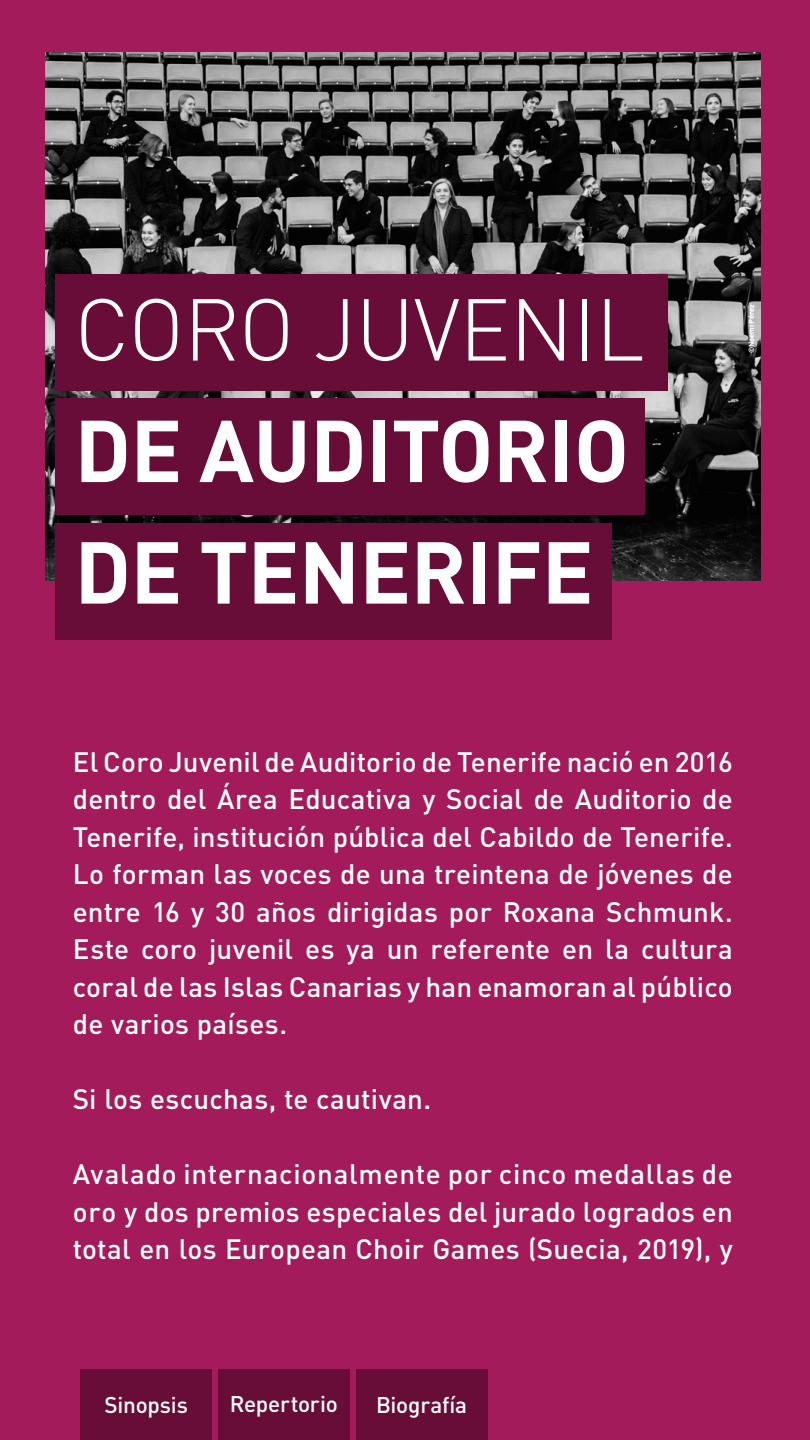
<style>
.page{position:relative;width:810px;height:1440px;background:#a31b5b}
.page>*{position:absolute;margin:0;border:0;box-sizing:border-box;transform-origin:0 0}
.t1{font:700 86.25px/121.5px "DIN Pro";letter-spacing:-.01em;color:#fff}
.t2{font:300 86.25px "DIN Pro";letter-spacing:-.01em;color:#fff}
.t3{font:500 27.75px/37.5px "DIN Pro";letter-spacing:.01em;color:#fff;text-align:justify}
.t4{font:500 22.5px "DIN Pro";letter-spacing:-.01em;color:#fff}
.t5{font:700 7.5px "DIN Pro";letter-spacing:-.015em;color:#fff}
</style>
<div class="page">
<img style="left:45px;top:52px;width:715px;height:528px">
<div style="left:55px;top:398px;width:590px;height:117px;background:#670d37"></div>
<div style="left:55px;top:523px;width:557px;height:117px;background:#670d37"></div>
<div style="left:55px;top:274px;width:613px;height:117px;background:#670d37"></div>
<div style="left:80px;top:1370px;width:132px;height:70px;background:#670d37"></div>
<div style="left:218px;top:1370px;width:132px;height:70px;background:#670d37"></div>
<div style="left:356px;top:1370px;width:131px;height:70px;background:#670d37"></div>
<h1 class="t2" style="left:74px;top:263px;width:572px">CORO JUVENIL</h1>
<h1 class="t1" style="left:74px;top:380px;width:556px">DE AUDITORIO<br>DE TENERIFE</h1>
<p class="t5" style="left:745px;top:353px;width:50px;rotate:-90deg">©Noemi Pérez</p>
<p class="t3" style="left:73px;top:740px;width:662px">El Coro Juvenil de Auditorio de Tenerife nació en 2016 dentro del Área Educativa y Social de Auditorio de Tenerife, institución pública del Cabildo de Tenerife.<br>Lo forman las voces de una treintena de jóvenes de entre 16 y 30 años dirigidas por Roxana Schmunk.<br>Este coro juvenil es ya un referente en la cultura coral de las Islas Canarias y han enamoran al público de varios países.</p>
<p class="t3" style="left:73px;top:1077px;width:360px">Si los escuchas, te cautivan.</p>
<p class="t3" style="left:73px;top:1152px;width:662px">Avalado internacionalmente por cinco medallas de oro y dos premios especiales del jurado logrados en total en los European Choir Games (Suecia, 2019), y</p>
<p class="t4" style="left:105px;top:1387px;width:85px">Sinopsis</p>
<p class="t4" style="left:230px;top:1385px;width:109px">Repertorio</p>
<p class="t4" style="left:376px;top:1387px;width:92px">Biografía</p>
</div>
